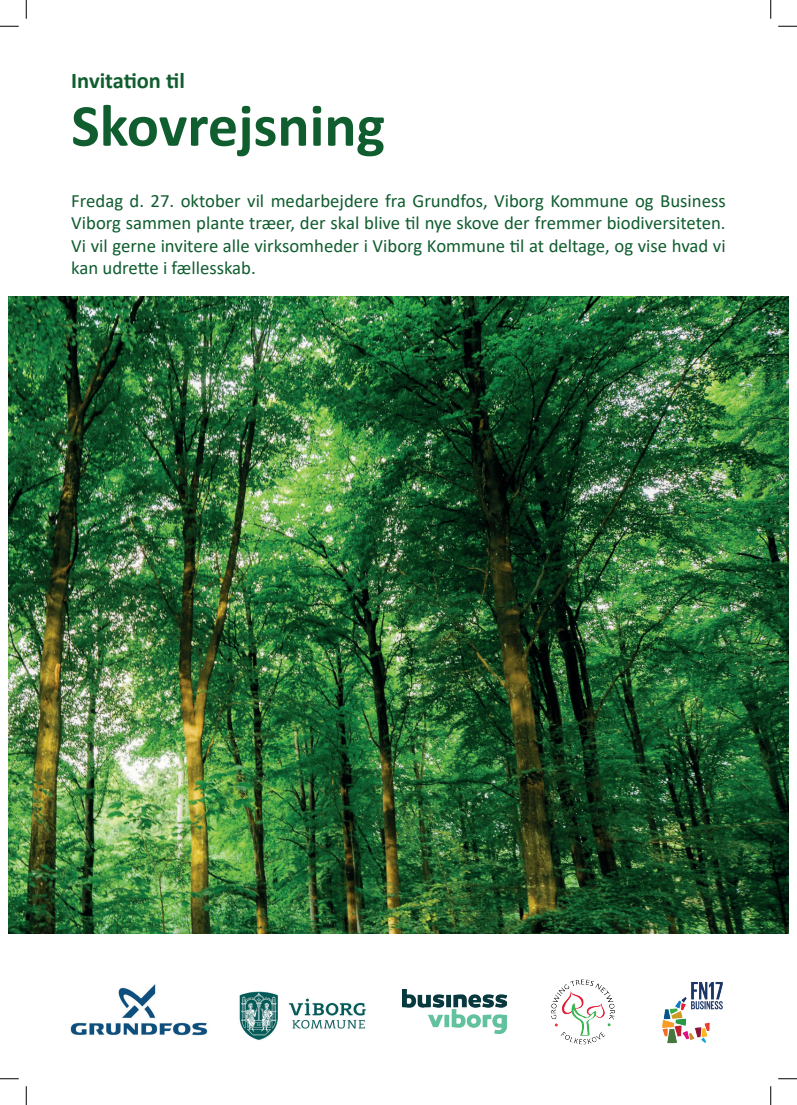
<style>
.page{position:relative;width:797px;height:1105px;background:#fff}
.page>*{position:absolute;margin:0;border:0;box-sizing:border-box;transform-origin:0 0}
.t1{font:700 60px "Calibri";color:#105d2f}
.t2{font:700 22.5px "Calibri";color:#105d2f}
.t3{font:18.75px/22.5px "Calibri";color:#105d2f;text-align:justify}
</style>
<div class="page">
<img style="left:9px;top:296px;width:779px;height:637px">
<img style="left:70px;top:984px;width:138px;height:52px">
<img style="left:239px;top:991px;width:127px;height:49px">
<img style="left:402px;top:990px;width:104px;height:44px">
<img style="left:662px;top:982px;width:61px;height:62px">
<img style="left:551px;top:979px;width:64px;height:66px">
<svg style="left:0;top:25px;width:19px;height:2px"></svg>
<svg style="left:778px;top:25px;width:19px;height:2px"></svg>
<svg style="left:0;top:1078px;width:19px;height:1px"></svg>
<svg style="left:778px;top:1078px;width:19px;height:1px"></svg>
<svg style="left:25px;top:0;width:2px;height:19px"></svg>
<svg style="left:25px;top:1086px;width:2px;height:19px"></svg>
<svg style="left:770px;top:0;width:1px;height:19px"></svg>
<svg style="left:770px;top:1086px;width:1px;height:19px"></svg>
<p class="t2" style="left:71px;top:65px;width:115px">Invitation til</p>
<h1 class="t1" style="left:71px;top:83px;width:315px">Skovrejsning</h1>
<p class="t3" style="left:71px;top:189px;width:656px">Fredag d. 27. oktober vil medarbejdere fra Grundfos, Viborg Kommune og Business Viborg sammen plante træer, der skal blive til nye skove der fremmer biodiversiteten.<br>Vi vil gerne invitere alle virksomheder i Viborg Kommune til at deltage, og vise hvad vi kan udrette i fællesskab.</p>
</div>
